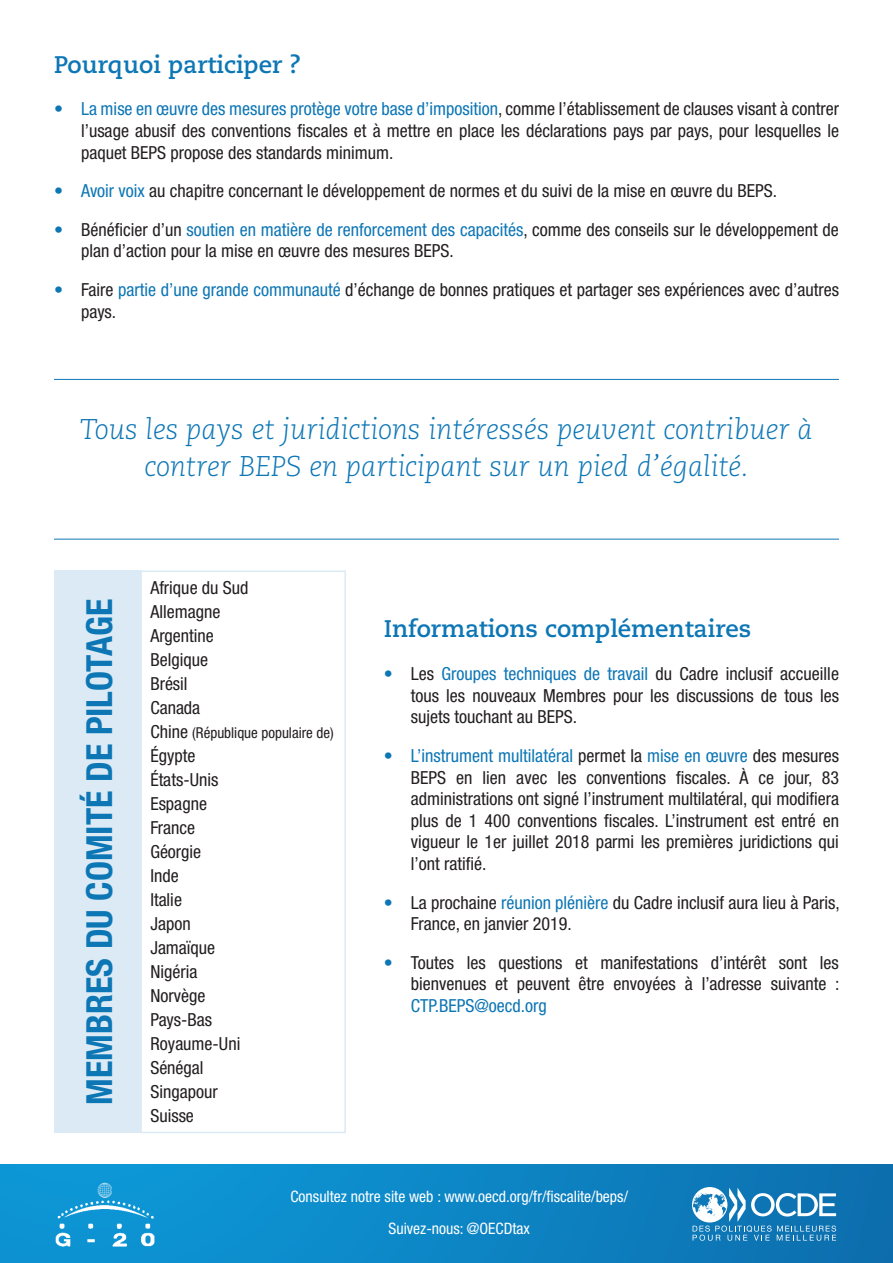
<style>
.page{position:relative;width:893px;height:1263px;background:#fff}
.page>*{position:absolute;margin:0;border:0;box-sizing:border-box;transform-origin:0 0}
.Smaller_Header{font:700 condensed 36px "Helvetica Neue LT Std";color:#0d76b5}
.Main_Header{font:italic 300 28.5px/37.5px "Caecilia";color:#0d76b5;text-align:center}
.Body_Copy{font:700 24px "Caecilia";color:#0d76b5}
.Body_Copy-2{font:condensed 18px/21.6px "Helvetica Neue LT Std";color:#231f20;text-align:justify}
.Body_Copy-3{font:condensed 15.75px "Helvetica Neue LT Std";color:#fff}
.Body_Copy-4{font:condensed 15px "Helvetica Neue LT Std";color:#231f20}
.s1{color:#0d76b5}
.s2{font-size:18px}
</style>
<div class="page">
<img style="left:0;top:1164px;width:893px;height:99px">
<svg style="left:692px;top:1187px;width:144px;height:54px"></svg>
<div style="left:54px;top:570px;width:86px;height:563px;background:#dbeaf4"></div>
<div style="left:140px;top:570px;width:206px;height:563px;border:2px solid #dbeaf4"></div>
<hr style="left:54px;top:379px;width:785px;height:1px;background:#0d76b5">
<hr style="left:54px;top:539px;width:785px;height:1px;background:#0d76b5">
<img style="left:54px;top:1181px;width:100px;height:68px">
<p class="Body_Copy" style="left:54px;top:50px;width:248px">Pourquoi participer ?</p>
<p class="Body_Copy-2" style="left:81px;top:98px;width:759px;text-indent:-27px"><span class="s1">• La mise en œuvre des mesures protège votre base d’imposition</span>, comme l’établissement de clauses visant à contrer l’usage abusif des conventions fiscales et à mettre en place les déclarations pays par pays, pour lesquelles le paquet BEPS propose des standards minimum.</p>
<p class="Body_Copy-2" style="left:54px;top:180px;width:725px"><span class="s1">• Avoir voix</span> au chapitre concernant le développement de normes et du suivi de la mise en œuvre du BEPS.</p>
<p class="Body_Copy-2" style="left:81px;top:219px;width:759px;text-indent:-27px"><span class="s1">•</span> Bénéficier d’un <span class="s1">soutien en matière de renforcement des capacités</span>, comme des conseils sur le développement de plan d’action pour la mise en œuvre des mesures BEPS.</p>
<p class="Body_Copy-2" style="left:81px;top:279px;width:759px;text-indent:-27px"><span class="s1">•</span> Faire <span class="s1">partie d’une grande communauté</span> d’échange de bonnes pratiques et partager ses expériences avec d’autres pays.</p>
<p class="Main_Header" style="left:80px;top:411px;width:734px">Tous les pays et juridictions intéressés peuvent contribuer à contrer BEPS en participant sur un pied d’égalité.</p>
<p class="Smaller_Header" style="left:78px;top:1104px;width:507px;rotate:-90deg">MEMBRES DU COMITÉ DE PILOTAGE</p>
<p class="Body_Copy-2" style="left:150px;top:577px;width:100px">Afrique du Sud</p>
<p class="Body_Copy-2" style="left:150px;top:601px;width:72px">Allemagne</p>
<p class="Body_Copy-2" style="left:150px;top:625px;width:65px">Argentine</p>
<p class="Body_Copy-2" style="left:150px;top:649px;width:59px">Belgique</p>
<p class="Body_Copy-2" style="left:150px;top:673px;width:39px">Brésil</p>
<p class="Body_Copy-2" style="left:150px;top:697px;width:51px">Canada</p>
<p class="Body_Copy-4" style="left:150px;top:724px;width:185px"><span class="s2">Chine</span> (République populaire de)</p>
<p class="Body_Copy-2" style="left:150px;top:745px;width:47px">Égypte</p>
<p class="Body_Copy-2" style="left:150px;top:769px;width:70px">États-Unis</p>
<p class="Body_Copy-2" style="left:150px;top:793px;width:58px">Espagne</p>
<p class="Body_Copy-2" style="left:150px;top:817px;width:46px">France</p>
<p class="Body_Copy-2" style="left:150px;top:841px;width:52px">Géorgie</p>
<p class="Body_Copy-2" style="left:150px;top:865px;width:30px">Inde</p>
<p class="Body_Copy-2" style="left:150px;top:889px;width:33px">Italie</p>
<p class="Body_Copy-2" style="left:150px;top:913px;width:42px">Japon</p>
<p class="Body_Copy-2" style="left:150px;top:937px;width:66px">Jamaïque</p>
<p class="Body_Copy-2" style="left:150px;top:961px;width:48px">Nigéria</p>
<p class="Body_Copy-2" style="left:150px;top:985px;width:57px">Norvège</p>
<p class="Body_Copy-2" style="left:150px;top:1009px;width:63px">Pays-Bas</p>
<p class="Body_Copy-2" style="left:150px;top:1033px;width:92px">Royaume-Uni</p>
<p class="Body_Copy-2" style="left:150px;top:1057px;width:55px">Sénégal</p>
<p class="Body_Copy-2" style="left:150px;top:1081px;width:69px">Singapour</p>
<p class="Body_Copy-2" style="left:150px;top:1105px;width:45px">Suisse</p>
<p class="Body_Copy" style="left:384px;top:615px;width:369px">Informations complémentaires</p>
<p class="Body_Copy-2" style="left:411px;top:663px;width:430px;text-indent:-27px"><span class="s1">•</span> Les <span class="s1">Groupes techniques de travail</span> du Cadre inclusif accueille tous les nouveaux Membres pour les discussions de tous les sujets touchant au BEPS.</p>
<p class="Body_Copy-2" style="left:411px;top:745px;width:430px;text-indent:-27px"><span class="s1">• L’instrument multilatéral</span> permet la <span class="s1">mise en œuvre</span> des mesures BEPS en lien avec les conventions fiscales. À ce jour, 83 administrations ont signé l’instrument multilatéral, qui modifiera plus de 1 400 conventions fiscales. L’instrument est entré en vigueur le 1er juillet 2018 parmi les premières juridictions qui l’ont ratifié.</p>
<p class="Body_Copy-2" style="left:411px;top:891px;width:430px;text-indent:-27px"><span class="s1">•</span> La prochaine <span class="s1">réunion plénière</span> du Cadre inclusif aura lieu à Paris,<br>France, en janvier 2019.</p>
<p class="Body_Copy-2" style="left:411px;top:951px;width:430px;text-indent:-27px"><span class="s1">•</span> Toutes les questions et manifestations d’intérêt sont les bienvenues et peuvent être envoyées à l’adresse suivante :<br><span class="s1">CTP.BEPS@oecd.org</span></p>
<p class="Body_Copy-3" style="left:290px;top:1187px;width:339px">Consultez notre site web : www.oecd.org/fr/fiscalite/beps/</p>
<p class="Body_Copy-3" style="left:388px;top:1219px;width:143px">Suivez-nous: @OECDtax</p>
</div>
